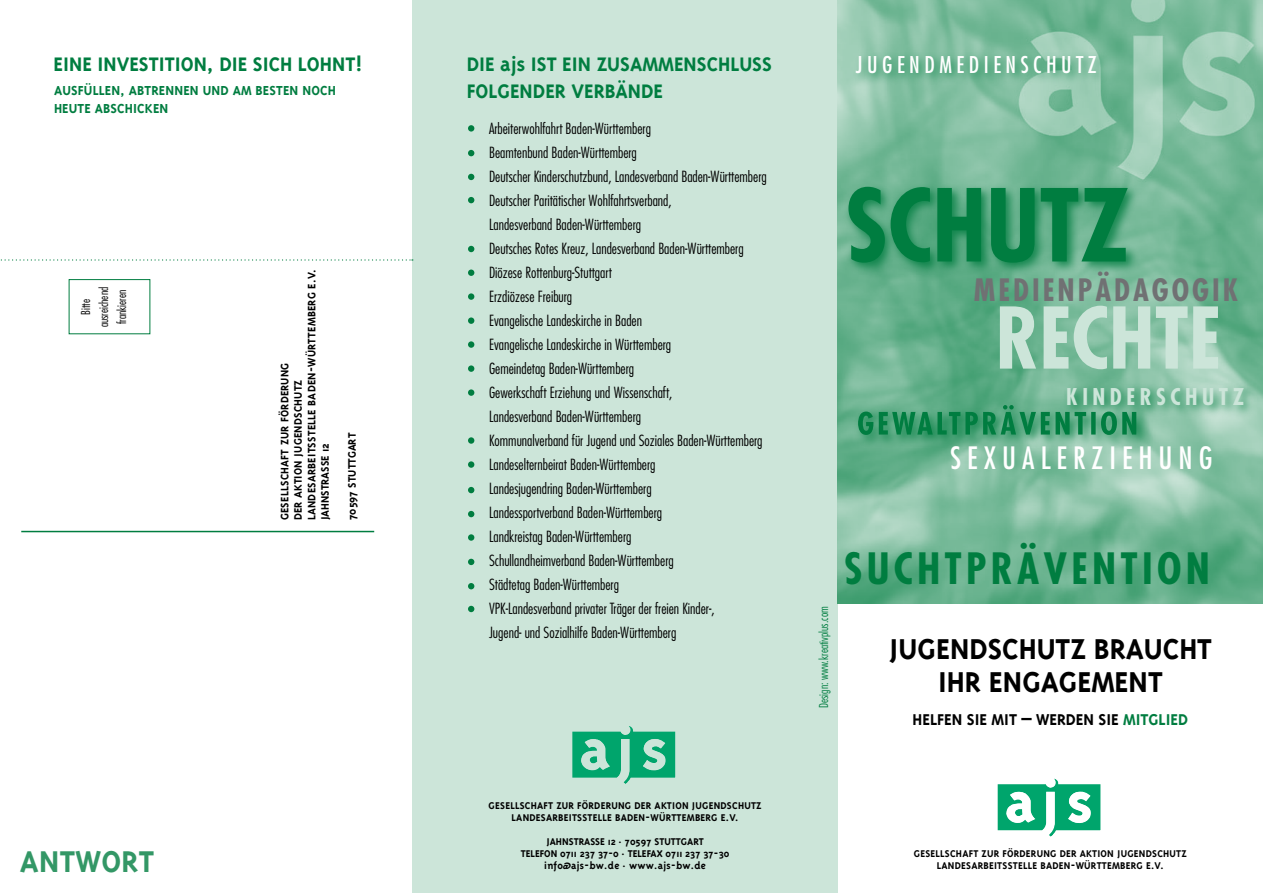
<style>
.page{position:relative;width:1263px;height:893px;background:#fff}
.page>*{position:absolute;margin:0;border:0;box-sizing:border-box;transform-origin:0 0}
.t1{font:700 condensed 97.5px "Futura";color:#007d40}
.t2{font:700 condensed 82.5px "Futura";color:#cce5d9}
.t3{font:700 condensed 42px "Futura";letter-spacing:.1em;color:#007d40}
.t4{font:700 34.5px "Triplex";letter-spacing:.01em;color:#339766}
.t5{font:700 33px/33px "Triplex";color:#000;text-align:center}
.t6{font:700 condensed 30px "Futura";letter-spacing:.1em;color:#707173}
.t7{font:condensed 30px "Futura";letter-spacing:.2em;color:#fff}
.t8{font:700 22.5px/27px "Triplex";color:#007d40}
.t9{font:condensed 22.5px "Futura";letter-spacing:.2em;color:#fff}
.t10{font:700 condensed 22.5px "Futura";letter-spacing:.2em;color:#cce5d9}
.t11{font:700 18px "Triplex";color:#000}
.t12{font:300 condensed 15px/24px "Futura";color:#000}
.t13{font:700 15px/18px "Triplex";letter-spacing:.01em;color:#007d40}
.t14{font:700 12.45px/13.5px "Triplex";color:#000}
.t15{font:300 condensed 12px/18px "Futura";color:#000;text-align:center}
.t16{font:300 condensed 12px "Futura";color:#007d40}
.t17{font:700 11.25px/12px "Triplex";color:#000;text-align:center}
.s1{color:#007d40}
</style>
<div class="page">
<div style="left:412px;top:0;width:426px;height:893px;background:#cce5d9"></div>
<img style="left:838px;top:0;width:425px;height:604px">
<div style="left:1062px;top:382px;width:194px;height:37px;background:#007d40;opacity:.8"></div>
<div style="left:843px;top:182px;width:297px;height:95px;background:#007d40;opacity:.8"></div>
<div style="left:852px;top:50px;width:257px;height:36px;background:#007d40;opacity:.8"></div>
<svg style="left:997px;top:778px;width:104px;height:59px"></svg>
<svg style="left:572px;top:726px;width:103px;height:58px"></svg>
<svg style="left:0;top:259px;width:413px;height:2px"></svg>
<hr style="left:21px;top:531px;width:353px;height:1px;background:#007d40">
<div style="left:69px;top:279px;width:81px;height:55px;border:1px solid #007d40"></div>
<div style="left:853px;top:400px;width:296px;height:48px;background:#007d40;opacity:.8"></div>
<svg style="left:858px;top:405px;width:278px;height:30px;background:#39996a"></svg>
<div style="left:468px;top:125px;width:6px;height:7px;background:#007d40;border-radius:50%"></div>
<svg style="left:468px;top:150px;width:6px;height:6px"></svg>
<svg style="left:468px;top:174px;width:6px;height:6px"></svg>
<svg style="left:468px;top:197px;width:6px;height:6px"></svg>
<div style="left:468px;top:317px;width:6px;height:7px;background:#007d40;border-radius:50%"></div>
<div style="left:468px;top:341px;width:6px;height:7px;background:#007d40;border-radius:50%"></div>
<div style="left:468px;top:365px;width:6px;height:7px;background:#007d40;border-radius:50%"></div>
<div style="left:468px;top:389px;width:6px;height:7px;background:#007d40;border-radius:50%"></div>
<svg style="left:468px;top:246px;width:6px;height:6px"></svg>
<svg style="left:468px;top:270px;width:6px;height:6px"></svg>
<div style="left:468px;top:293px;width:6px;height:7px;background:#007d40;border-radius:50%"></div>
<div style="left:468px;top:437px;width:6px;height:7px;background:#007d40;border-radius:50%"></div>
<div style="left:468px;top:461px;width:6px;height:7px;background:#007d40;border-radius:50%"></div>
<svg style="left:468px;top:487px;width:6px;height:6px"></svg>
<svg style="left:468px;top:511px;width:6px;height:6px"></svg>
<div style="left:468px;top:534px;width:6px;height:7px;background:#007d40;border-radius:50%"></div>
<svg style="left:468px;top:559px;width:6px;height:6px"></svg>
<svg style="left:468px;top:583px;width:6px;height:6px"></svg>
<svg style="left:468px;top:606px;width:6px;height:6px"></svg>
<h3 class="t8" style="left:54px;top:51px;width:311px">EI NE INVESTITION, DIE SICH LOHNT!</h3>
<p class="t13" style="left:54px;top:81px;width:283px">AUSFÜLLEN, ABTRENNEN UND AM BESTEN NOCH<br>HEUTE ABSCHICKEN</p>
<p class="t15" style="left:76px;top:327px;width:42px;rotate:-90deg">Bitte ausreichend frankieren</p>
<p class="t14" style="left:278px;top:520px;width:253px;rotate:-90deg">GESELLSCHAFTZURFÖRDERUNG<br>DER AKTION JUGENDSCHUTZ<br>LANDESARBEITSSTELLE BADEN-WÜRTTEMBERG E.V.<br>JAHNSTRASSE 12</p>
<p class="t14" style="left:345px;top:520px;width:89px;rotate:-90deg">70597 STUTTGART</p>
<h3 class="t4" style="left:20px;top:842px;width:136px">ANTWORT</h3>
<h3 class="t8" style="left:467px;top:51px;width:307px">DI E AJS IST EIN ZUSAMMENSCHLUSS<br>FOLGENDER VERBÄNDE</h3>
<p class="t12" style="left:489px;top:116px;width:279px">Arbeiterwohlfahrt Baden-Württemberg<br>Beamtenbund Baden-Württemberg<br>Deutscher Kinderschutzbund, Landesverband Baden-Württemberg Deutscher Paritätischer Wohlfahrtsverband,<br>Landesverband Baden-Württemberg<br>Deutsches Rotes Kreuz, Landesverband Baden-Württemberg Diözese Rottenburg-Stuttgart<br>Erzdiözese Freiburg<br>Evangelische Landeskirche in Baden<br>Evangelische Landeskirche in Württemberg<br>Gemeindetag Baden-Württemberg<br>Gewerkschaft Erziehung und Wissenschaft,<br>Landesverband Baden-Württemberg<br>Kommunalverband für Jugend und Soziales Baden-Württemberg Landeselternbeirat Baden-Württemberg<br>Landesjugendring Baden-Württemberg<br>Landessportverband Baden-Württemberg<br>Landkreistag Baden-Württemberg<br>Schullandheimverband Baden-Württemberg<br>Städtetag Baden-Württemberg<br>VPK-Landesverband privater Träger der freien Kinder-,<br>Jugend- und Sozialhilfe Baden-Württemberg</p>
<p class="t17" style="left:489px;top:799px;width:7px">GESELLSCHAFT</p>
<p class="t17" style="left:556px;top:799px;width:7px">ZUR</p>
<p class="t17" style="left:577px;top:799px;width:19px">FÖRDERUNG</p>
<p class="t17" style="left:634px;top:799px;width:7px">DER</p>
<p class="t17" style="left:655px;top:799px;width:48px">AKTION JUGENDSCHUTZ</p>
<p class="t17" style="left:512px;top:811px;width:7px">LANDESARBE</p>
<p class="t17" style="left:569px;top:811px;width:10px">ITSSTELLE</p>
<p class="t17" style="left:615px;top:811px;width:7px">BADEN</p>
<p class="t17" style="left:645px;top:811px;width:27px">-WÜRTTEMBERG</p>
<p class="t17" style="left:721px;top:811px;width:19px">E.V.</p>
<p class="t17" style="left:521px;top:835px;width:210px">JAHNSTRASSE 12 . 70597 STUTTGART<br>TELEFON 0711 237 37-0 . TELEFAX 0711 237 37-30<br>INFO@AJS-BW.DE . WWW.AJS-BW.DE</p>
<h3 class="t9" style="left:856px;top:50px;width:242px">JUGENDMEDIENSCHUTZ</h3>
<h1 class="t1" style="left:845px;top:162px;width:286px">SCH UTZ</h1>
<h3 class="t6" style="left:974px;top:271px;width:264px">MEDIENPÄDAGOGIK</h3>
<h2 class="t2" style="left:995px;top:285px;width:227px">RECHTE</h2>
<h3 class="t10" style="left:1066px;top:382px;width:179px">KINDER SCH UTZ</h3>
<h3 class="t7" style="left:950px;top:439px;width:264px">SEXUALERZIEHUNG</h3>
<p class="t16" style="left:816px;top:708px;width:103px;rotate:-90deg">Design: www.kreativplus.com</p>
<h3 class="t3" style="left:844px;top:541px;width:367px">SUCHTPRÄVENTION</h3>
<h3 class="t5" style="left:889px;top:632px;width:325px">JUGENDSCHUTZ BRAUCHT<br>IHR ENGAGEMENT</h3>
<p class="t11" style="left:913px;top:710px;width:277px">HELFEN SIE MIT – WERDEN SIE <span class="s1">MITGLIED</span></p>
<p class="t17" style="left:914px;top:847px;width:7px">GESELLSCHAFT</p>
<p class="t17" style="left:981px;top:847px;width:7px">ZUR</p>
<p class="t17" style="left:1002px;top:847px;width:19px">FÖRDERUNG</p>
<p class="t17" style="left:1060px;top:847px;width:7px">DER</p>
<p class="t17" style="left:1080px;top:847px;width:48px">AKTION JUGENDSCHUTZ</p>
<p class="t17" style="left:937px;top:859px;width:7px">LANDESARBE</p>
<p class="t17" style="left:994px;top:859px;width:10px">ITSSTELLE</p>
<p class="t17" style="left:1040px;top:859px;width:7px">BADEN</p>
<p class="t17" style="left:1071px;top:859px;width:27px">-WÜRTTEMBERG</p>
<p class="t17" style="left:1146px;top:859px;width:19px">E.V.</p>
</div>
